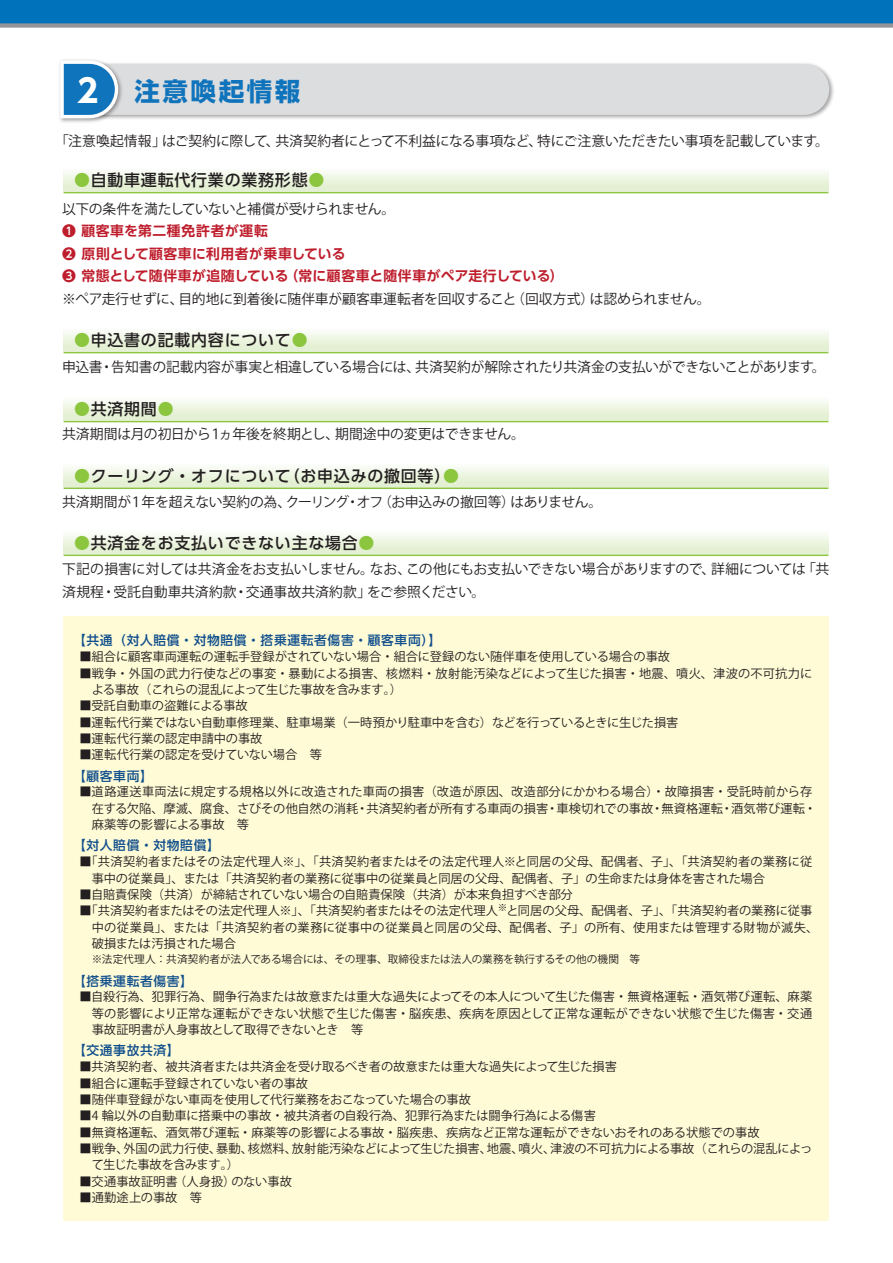
<style>
.page{position:relative;width:893px;height:1263px;background:#fff}
.page>*{position:absolute;margin:0;border:0;box-sizing:border-box;transform-origin:0 0}
.t1{font:700 25.5px "UD Shin Go Pr 6 N";letter-spacing:.1em;color:#1074bc}
.t2{font:500 15.9px "UD Shin Go Pr 6 N";letter-spacing:.05em;color:#231f20}
.t3{font:13.8px/22.5px "Koz Go Pr 6 N";letter-spacing:-.02em;color:#231f20}
.t4{font:500 12.75px "UD Shin Go Pr 6 N";letter-spacing:.05em;color:#0f4e8c}
.t5{font:12.15px/16.4px "Koz Go Pr 6 N";letter-spacing:-.005em;color:#231f20}
.t6{font:10.65px "Koz Go Pr 6 N";color:#231f20}
.s1{font-size:31.95px;color:#fff}
.s2{color:#8bc63e}
.s3{font-family:"UD Shin Go Pr 6 N De";font-weight:700;color:#be1d2c}
</style>
<div class="page">
<div style="left:0;top:0;width:893px;height:23px;background:#0072bc"></div>
<div style="left:0;top:23px;width:893px;height:5px;background:#939598"></div>
<img style="left:126px;top:63px;width:708px;height:56px">
<div style="left:64px;top:64px;width:765px;height:51px;background:#dcdddf;border-radius:26px"></div>
<svg style="left:59px;top:59px;width:63px;height:63px"></svg>
<div style="left:64px;top:167px;width:764px;height:26px;background:linear-gradient(to bottom,#fdfefb,#dfedcc)"></div>
<div style="left:64px;top:616px;width:765px;height:604px;background:#fffbd6"></div>
<hr style="left:64px;top:192px;width:764px;height:1px;background:#8bc63e">
<div style="left:64px;top:327px;width:764px;height:26px;background:linear-gradient(to bottom,#fdfefb,#dfedcc)"></div>
<hr style="left:64px;top:352px;width:764px;height:1px;background:#8bc63e">
<div style="left:64px;top:396px;width:764px;height:26px;background:linear-gradient(to bottom,#fdfefc,#dfedcb)"></div>
<hr style="left:64px;top:421px;width:764px;height:1px;background:#8bc63e">
<svg style="left:64px;top:467px;width:764px;height:21px;background:#e9f3dc"></svg>
<hr style="left:64px;top:488px;width:764px;height:1px;background:#8bc63e">
<svg style="left:64px;top:534px;width:764px;height:21px;background:#e9f3dc"></svg>
<hr style="left:64px;top:555px;width:764px;height:1px;background:#8bc63e">
<p class="t1" style="left:77px;top:70px;width:225px"><span class="s1">2</span> 注意喚起情報</p>
<p class="t3" style="left:62px;top:130px;width:768px">｢注意喚起情報」はご契約に際して、共済契約者にとって不利益になる事項など、特にご注意いただきたい事項を記載しています。</p>
<p class="t2" style="left:74px;top:167px;width:252px"><span class="s2">●</span>自動車運転代行業の業務形態<span class="s2">●</span></p>
<p class="t3" style="left:62px;top:198px;width:650px">以下の条件を満たしていないと補償が受けられません。<br><span class="s3">❶ 顧客車を第二種免許者が運転 　<br>❷ 原則として顧客車に利用者が乗車している 　<br>❸ 常態として随伴車が追随している（常に顧客車と随伴車がペア走行している）<br></span>※ペア走行せずに、目的地に到着後に随伴車が顧客車運転者を回収すること（回収方式）は認められません。</p>
<p class="t2" style="left:74px;top:327px;width:235px"><span class="s2">●</span>申込書の記載内容について<span class="s2">●</span></p>
<p class="t3" style="left:62px;top:356px;width:765px">申込書・告知書の記載内容が事実と相違している場合には、共済契約が解除されたり共済金の支払いができないことがあります。</p>
<p class="t2" style="left:74px;top:396px;width:101px"><span class="s2">●</span>共済期間<span class="s2">●</span></p>
<p class="t3" style="left:62px;top:423px;width:464px">共済期間は月の初日から１ヵ年後を終期とし、期間途中の変更はできません。</p>
<p class="t2" style="left:74px;top:463px;width:387px"><span class="s2">●</span>クーリング・オフについて（お申込みの撤回等）<span class="s2">●</span></p>
<p class="t3" style="left:62px;top:491px;width:541px">共済期間が１年を超えない契約の為、クーリング・オフ（お申込みの撤回等）はありません。</p>
<p class="t2" style="left:74px;top:530px;width:302px"><span class="s2">●</span>共済金をお支払いできない主な場合<span class="s2">●</span></p>
<p class="t3" style="left:62px;top:558px;width:769px">下記の損害に対しては共済金をお支払いしません。なお、この他にもお支払いできない場合がありますので、詳細については「共済規程・受託自動車共済約款・交通事故共済約款」をご参照ください。</p>
<p class="t4" style="left:73px;top:630px;width:370px">【共通（対人賠償・対物賠償・搭乗運転者傷害・顧客車両）】</p>
<p class="t5" style="left:79px;top:649px;width:592px">■組合に顧客車両運転の運転手登録がされていない場合・組合に登録のない随伴車を使用している場合の事故</p>
<p class="t5" style="left:92px;top:665px;width:722px;text-indent:-12px">■戦争・外国の武力行使などの事変・暴動による損害、核燃料・放射能汚染などによって生じた損害・地震、噴火、津波の不可抗力による事故（これらの混乱によって生じた事故を含みます。）</p>
<p class="t5" style="left:79px;top:698px;width:170px">■受託自動車の盗難による事故</p>
<p class="t5" style="left:79px;top:714px;width:600px">■運転代行業ではない自動車修理業、駐車場業（一時預かり駐車中を含む）などを行っているときに生じた損害</p>
<p class="t5" style="left:79px;top:731px;width:184px">■運転代行業の認定申請中の事故</p>
<p class="t5" style="left:79px;top:747px;width:244px">■運転代行業の認定を受けていない場合　等</p>
<p class="t4" style="left:73px;top:765px;width:81px">【顧客車両】</p>
<p class="t5" style="left:92px;top:784px;width:726px;text-indent:-12px">■道路運送車両法に規定する規格以外に改造された車両の損害（改造が原因、改造部分にかかわる場合）・故障損害・受託時前から存在する欠陥、摩滅、腐食、さびその他自然の消耗・共済契約者が所有する車両の損害・車検切れでの事故・無資格運転・酒気帯び運転・麻薬等の影響による事故　等</p>
<p class="t4" style="left:73px;top:835px;width:148px">【対人賠償・対物賠償】</p>
<p class="t5" style="left:92px;top:854px;width:722px;text-indent:-12px">■「共済契約者またはその法定代理人※」、「共済契約者またはその法定代理人※と同居の父母、配偶者、子」、「共済契約者の業務に従事中の従業員」、または「共済契約者の業務に従事中の従業員と同居の父母、配偶者、子」の生命または身体を害された場合</p>
<p class="t5" style="left:79px;top:886px;width:495px">■自賠責保険（共済）が締結されていない場合の自賠責保険（共済）が本来負担すべき部分</p>
<p class="t5" style="left:92px;top:903px;width:728px;text-indent:-12px">■「共済契約者またはその法定代理人※」、「共済契約者またはその法定代理人<sup>※</sup>と同居の父母、配偶者、子」、「共済契約者の業務に従事中の従業員」、または「共済契約者の業務に従事中の従業員と同居の父母、配偶者、子」の所有、使用または管理する財物が滅失、破損または汚損された場合</p>
<p class="t6" style="left:92px;top:953px;width:550px">※法定代理人：共済契約者が法人である場合には、その理事、取締役または法人の業務を執行するその他の機関　等</p>
<p class="t4" style="left:73px;top:970px;width:121px">【搭乗運転者傷害】</p>
<p class="t5" style="left:92px;top:989px;width:722px;text-align:justify;text-indent:-12px">■自殺行為、犯罪行為、闘争行為または故意または重大な過失によってその本人について生じた傷害・無資格運転・酒気帯び運転、麻薬等の影響により正常な運転ができない状態で生じた傷害・脳疾患、疾病を原因として正常な運転ができない状態で生じた傷害・交通事故証明書が人身事故として取得できないとき　等</p>
<p class="t4" style="left:73px;top:1040px;width:108px">【交通事故共済】</p>
<p class="t5" style="left:79px;top:1059px;width:539px">■共済契約者、被共済者または共済金を受け取るべき者の故意または重大な過失によって生じた損害</p>
<p class="t5" style="left:79px;top:1075px;width:230px">■組合に運転手登録されていない者の事故</p>
<p class="t5" style="left:79px;top:1091px;width:393px">■随伴車登録がない車両を使用して代行業務をおこなっていた場合の事故</p>
<p class="t5" style="left:79px;top:1108px;width:518px">■4 輪以外の自動車に搭乗中の事故・被共済者の自殺行為、犯罪行為または闘争行為による傷害</p>
<p class="t5" style="left:79px;top:1124px;width:682px">■無資格運転、酒気帯び運転・麻薬等の影響による事故・脳疾患、疾病など正常な運転ができないおそれのある状態での事故</p>
<p class="t5" style="left:92px;top:1141px;width:722px;text-indent:-12px">■戦争、外国の武力行使、暴動、核燃料、放射能汚染などによって生じた損害、地震、噴火、津波の不可抗力による事故（これらの混乱によって生じた事故を含みます。）</p>
<p class="t5" style="left:79px;top:1173px;width:214px">■交通事故証明書（人身扱）のない事故</p>
<p class="t5" style="left:79px;top:1190px;width:124px">■通勤途上の事故　等</p>
</div>
